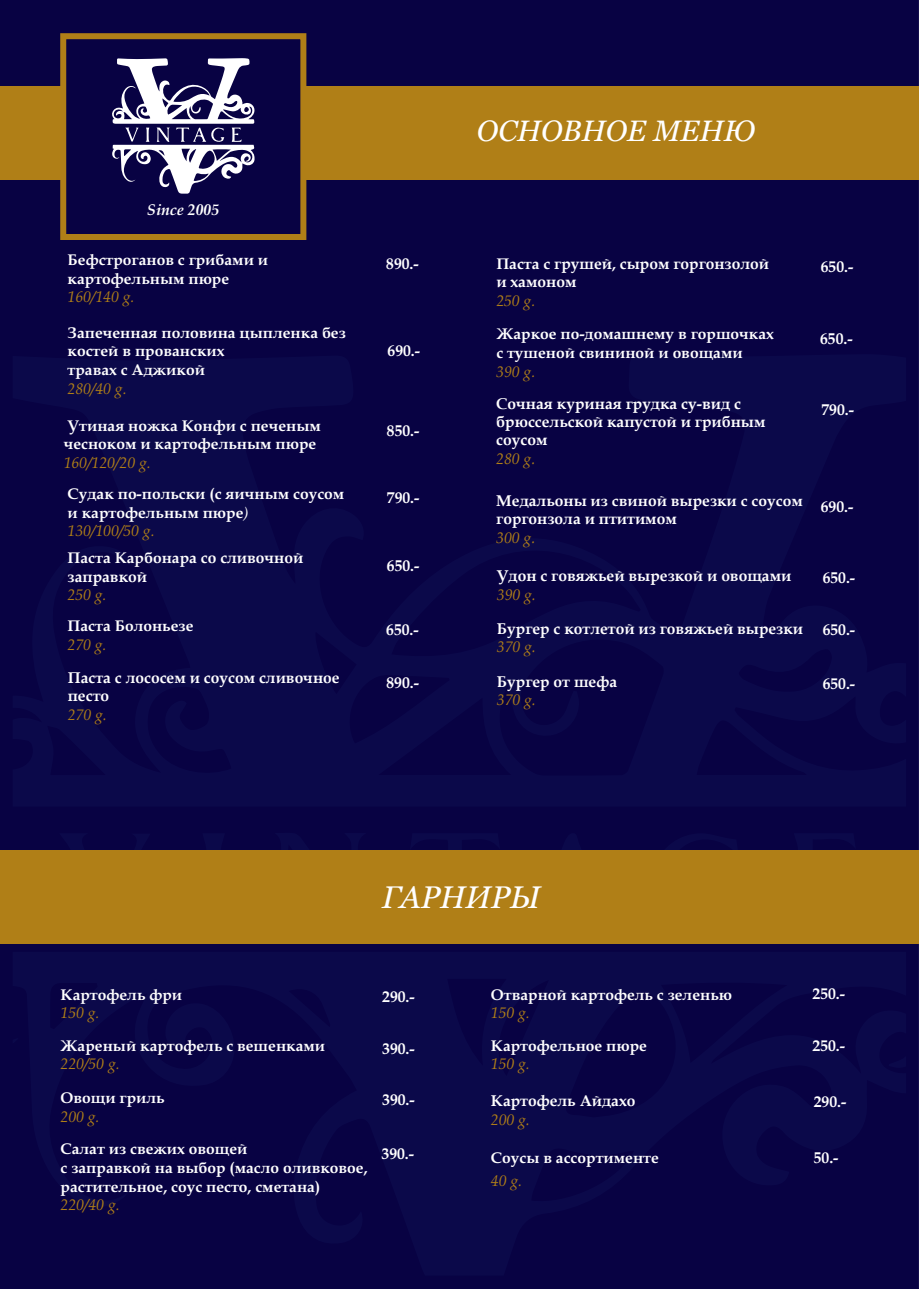
<style>
.page{position:relative;width:919px;height:1289px;background:#fff}
.page>*{position:absolute;margin:0;border:0;box-sizing:border-box;transform-origin:0 0}
.t1{font:italic 31.05px "Georgia";color:#fff}
.t2{font:italic 29.4px "Georgia";color:#fff}
.t3{font:italic 700 15.75px "Book Antiqua";color:#fff}
.t4{font:700 15.6px/18.6px "Book Antiqua";color:#fff}
.t5{font:italic 15.6px "Book Antiqua";color:#b07f17}
.s1{font-weight:400;font-style:italic}
.s2{font-weight:400;font-style:italic;color:#b07f17}
</style>
<div class="page">
<div style="left:0;top:0;width:918px;height:1288px;background:#080243"></div>
<div style="left:13px;top:354px;width:893px;height:452px;background:#080243"></div>
<div style="left:13px;top:951px;width:893px;height:324px;background:#080243"></div>
<div style="left:274px;top:832px;width:92px;height:18px;background:#080243"></div>
<svg style="left:793px;top:833px;width:68px;height:17px"></svg>
<div style="left:527px;top:831px;width:90px;height:19px;background:#080243"></div>
<div style="left:648px;top:833px;width:93px;height:17px;background:#080243"></div>
<div style="left:59px;top:833px;width:92px;height:17px;background:#080243"></div>
<div style="left:410px;top:833px;width:90px;height:17px;background:#0a0749"></div>
<svg style="left:199px;top:833px;width:26px;height:17px"></svg>
<div style="left:0;top:86px;width:918px;height:94px;background:#b07f17"></div>
<div style="left:0;top:850px;width:918px;height:94px;background:#b07f17"></div>
<div style="left:60px;top:33px;width:246px;height:207px;background:#080243;border:6px solid #b07f17"></div>
<svg style="left:112px;top:58px;width:143px;height:136px"></svg>
<p class="t3" style="left:147px;top:203px;width:74px">Since 2005</p>
<p class="t4" style="left:68px;top:252px;width:202px">Бефстроганов с грибами и картофельным пюре</p>
<p class="t5" style="left:68px;top:291px;width:68px">160/140 g.</p>
<p class="t4" style="left:68px;top:325px;width:280px">Запеченная половина цыпленка без костей в прованских<br>травах с Аджикой</p>
<p class="t5" style="left:68px;top:382px;width:61px">280/40 g.</p>
<p class="t4" style="left:64px;top:418px;width:259px">Утиная ножка Конфи с печеным чесноком и картофельным пюре</p>
<p class="t5" style="left:64px;top:456px;width:89px">160/120/20 g.</p>
<p class="t4" style="left:68px;top:486px;width:278px">Судак по-польски (с яичным соусом и картофельным пюре<span class="s1">)<br></span><span class="s2">130/100/50 g.</span></p>
<p class="t4" style="left:68px;top:550px;width:237px;line-height:18.1px">Паста Карбонара со сливочной заправкой</p>
<p class="t5" style="left:68px;top:588px;width:40px">250 g.</p>
<p class="t4" style="left:68px;top:618px;width:127px">Паста Болоньезе</p>
<p class="t5" style="left:68px;top:638px;width:40px">270 g.</p>
<p class="t4" style="left:68px;top:668px;width:273px">Паста с лососем и соусом сливочное песто</p>
<p class="t5" style="left:68px;top:703px;width:40px">270 g.</p>
<p class="t4" style="left:386px;top:254px;width:34px">890.-</p>
<p class="t4" style="left:387px;top:343px;width:34px">690.-</p>
<p class="t4" style="left:387px;top:422px;width:34px">850.-</p>
<p class="t4" style="left:387px;top:488px;width:34px">790.-</p>
<p class="t4" style="left:387px;top:556px;width:34px">650.-</p>
<p class="t4" style="left:386px;top:620px;width:34px">650.-</p>
<p class="t4" style="left:386px;top:673px;width:34px">890.-</p>
<h2 class="t2" style="left:477px;top:119px;width:279px">ОСНОВНОЕ МЕНЮ</h2>
<p class="t4" style="left:496px;top:256px;width:274px">Паста с грушей, сыром горгонзолой и хамоном</p>
<p class="t5" style="left:496px;top:294px;width:40px">250 g.</p>
<p class="t4" style="left:496px;top:326px;width:279px">Жаркое по-домашнему в горшочках с тушеной свининой и овощами</p>
<p class="t5" style="left:496px;top:360px;width:40px">390 g.</p>
<p class="t4" style="left:496px;top:394px;width:271px">Сочная куриная грудка су-вид с брюссельской капустой и грибным соусом</p>
<p class="t5" style="left:496px;top:452px;width:40px">280 g.</p>
<p class="t4" style="left:496px;top:491px;width:308px;line-height:18.1px">Медальоны из свиной вырезки с соусом горгонзола и птитимом</p>
<p class="t5" style="left:496px;top:526px;width:40px">300 g.</p>
<p class="t4" style="left:497px;top:566px;width:296px">Удон с говяжьей вырезкой и овощами</p>
<p class="t5" style="left:497px;top:583px;width:40px">390 g.</p>
<p class="t4" style="left:497px;top:619px;width:308px">Бургер с котлетой из говяжьей вырезки</p>
<p class="t5" style="left:497px;top:641px;width:40px">370 g.</p>
<p class="t4" style="left:497px;top:672px;width:122px">Бургер от шефа</p>
<p class="t5" style="left:497px;top:694px;width:40px">370 g.</p>
<p class="t4" style="left:820px;top:257px;width:34px">650.-</p>
<p class="t4" style="left:820px;top:329px;width:34px">650.-</p>
<p class="t4" style="left:821px;top:401px;width:34px">790.-</p>
<p class="t4" style="left:820px;top:497px;width:34px">690.-</p>
<p class="t4" style="left:822px;top:568px;width:34px">650.-</p>
<p class="t4" style="left:822px;top:621px;width:34px">650.-</p>
<p class="t4" style="left:822px;top:674px;width:34px">650.-</p>
<h1 class="t1" style="left:382px;top:884px;width:160px">ГАРНИРЫ</h1>
<p class="t4" style="left:61px;top:986px;width:123px">Картофель фри</p>
<p class="t5" style="left:61px;top:1006px;width:40px">150 g.</p>
<p class="t4" style="left:61px;top:1037px;width:266px">Жареный картофель с вешенками</p>
<p class="t5" style="left:61px;top:1057px;width:61px">220/50 g.</p>
<p class="t4" style="left:61px;top:1090px;width:106px">Овощи гриль</p>
<p class="t5" style="left:61px;top:1110px;width:40px">200 g.</p>
<p class="t4" style="left:61px;top:1141px;width:308px">Салат из свежих овощей<br>с заправкой на выбор (масло оливковое, растительное, соус песто, сметана)</p>
<p class="t5" style="left:61px;top:1198px;width:61px">220/40 g.</p>
<p class="t4" style="left:382px;top:989px;width:34px">290.-</p>
<p class="t4" style="left:382px;top:1040px;width:34px">390.-</p>
<p class="t4" style="left:382px;top:1091px;width:34px">390.-</p>
<p class="t4" style="left:381px;top:1145px;width:34px">390.-</p>
<p class="t4" style="left:491px;top:986px;width:243px">Отварной картофель с зеленью</p>
<p class="t5" style="left:491px;top:1006px;width:40px">150 g.</p>
<p class="t4" style="left:491px;top:1037px;width:158px">Картофельное пюре</p>
<p class="t5" style="left:491px;top:1057px;width:40px">150 g.</p>
<p class="t4" style="left:491px;top:1091px;width:146px">Картофель Айдахо</p>
<p class="t5" style="left:491px;top:1108px;width:40px">200 g.</p>
<p class="t4" style="left:491px;top:1150px;width:169px">Соусы в ассортименте</p>
<p class="t5" style="left:491px;top:1174px;width:33px">40 g.</p>
<p class="t4" style="left:812px;top:986px;width:34px">250.-</p>
<p class="t4" style="left:812px;top:1038px;width:34px">250.-</p>
<p class="t4" style="left:813px;top:1092px;width:34px">290.-</p>
<p class="t4" style="left:813px;top:1147px;width:26px">50.-</p>
</div>
